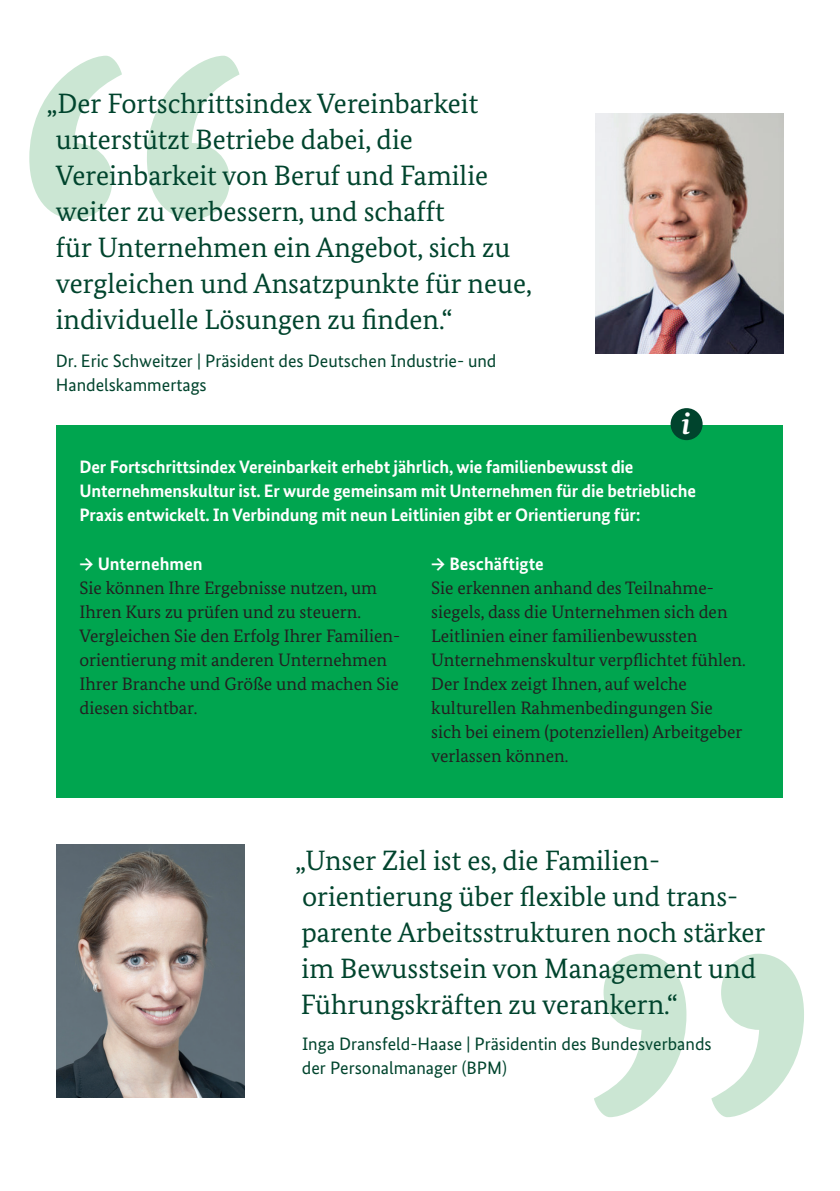
<style>
.page{position:relative;width:840px;height:1191px;background:#fff}
.page>*{position:absolute;margin:0;border:0;box-sizing:border-box;transform-origin:0 0}
.t1{font:italic 700 30px "Bundes Serif";color:#fff}
.t2{font:28px/36px "Bundes Serif";color:#00442d}
.t3{font:18px/24px "Bundes Serif";color:#231f20}
.t4{font:700 18px/24px "Bundes Sans";letter-spacing:-.01em;color:#fff}
.t5{font:18px/24px "Bundes Sans";color:#00442d}
</style>
<div class="page">
<div style="left:57px;top:425px;width:725px;height:372px;background:#00a54f"></div>
<img style="left:595px;top:113px;width:187px;height:240px">
<img style="left:57px;top:844px;width:187px;height:253px">
<svg style="left:594px;top:953px;width:209px;height:164px"></svg>
<svg style="left:29px;top:56px;width:210px;height:163px"></svg>
<div style="left:670px;top:408px;width:32px;height:32px;background:#00442d;border-radius:50%"></div>
<p class="t2" style="left:56px;top:85px;width:477px;text-indent:-9px">„Der Fortschrittsindex Vereinbarkeit unterstützt Betriebe dabei, die Vereinbarkeit von Beruf und Familie weiter zu verbessern, und schafft<br>für Unternehmen ein Angebot, sich zu vergleichen und Ansatzpunkte für neue, individuelle Lösungen zu finden.“</p>
<p class="t5" style="left:56px;top:349px;width:442px">Dr. Eric Schweitzer | Präsident des Deutschen Industrie- und<br>Handelskammertags</p>
<h1 class="t1" style="left:681px;top:405px;width:11px">i</h1>
<p class="t4" style="left:79px;top:455px;width:617px">Der Fortschrittsindex Vereinbarkeit erhebt jährlich, wie familienbewusst die<br>Unternehmenskultur ist. Er wurde gemeinsam mit Unternehmen für die betriebliche<br>Praxis entwickelt. In Verbindung mit neun Leitlinien gibt er Orientierung für:</p>
<p class="t4" style="left:79px;top:551px;width:124px">→ Unternehmen</p>
<p class="t3" style="left:79px;top:575px;width:322px">Sie können Ihre Ergebnisse nutzen, um Ihren Kurs zu prüfen und zu steuern.<br>Vergleichen Sie den Erfolg Ihrer Familien&shy;orientierung mit anderen Unternehmen Ihrer Branche und Größe und machen Sie diesen sichtbar.</p>
<p class="t4" style="left:431px;top:551px;width:114px">→ Beschäftigte</p>
<p class="t3" style="left:431px;top:575px;width:316px">Sie erkennen anhand des Teilnahme&shy;siegels, dass die Unternehmen sich den Leitlinien einer familienbewussten Unternehmenskultur verpflichtet fühlen.<br>Der Index zeigt Ihnen, auf welche kulturellen Rahmenbedingungen Sie sich bei einem (potenziellen) Arbeitgeber verlassen können.</p>
<h2 class="t2" style="left:295px;top:841px;width:471px">„Unser Ziel ist es, die Familien&shy;orientierung über flexible und trans&shy;parente Arbeitsstrukturen noch stärker im Bewusstsein von Management und Führungskräften zu verankern.“</h2>
<p class="t5" style="left:302px;top:1031px;width:411px">Inga Dransfeld-Haase | Präsidentin des Bundesverbands der Personalmanager (BPM)</p>
</div>
